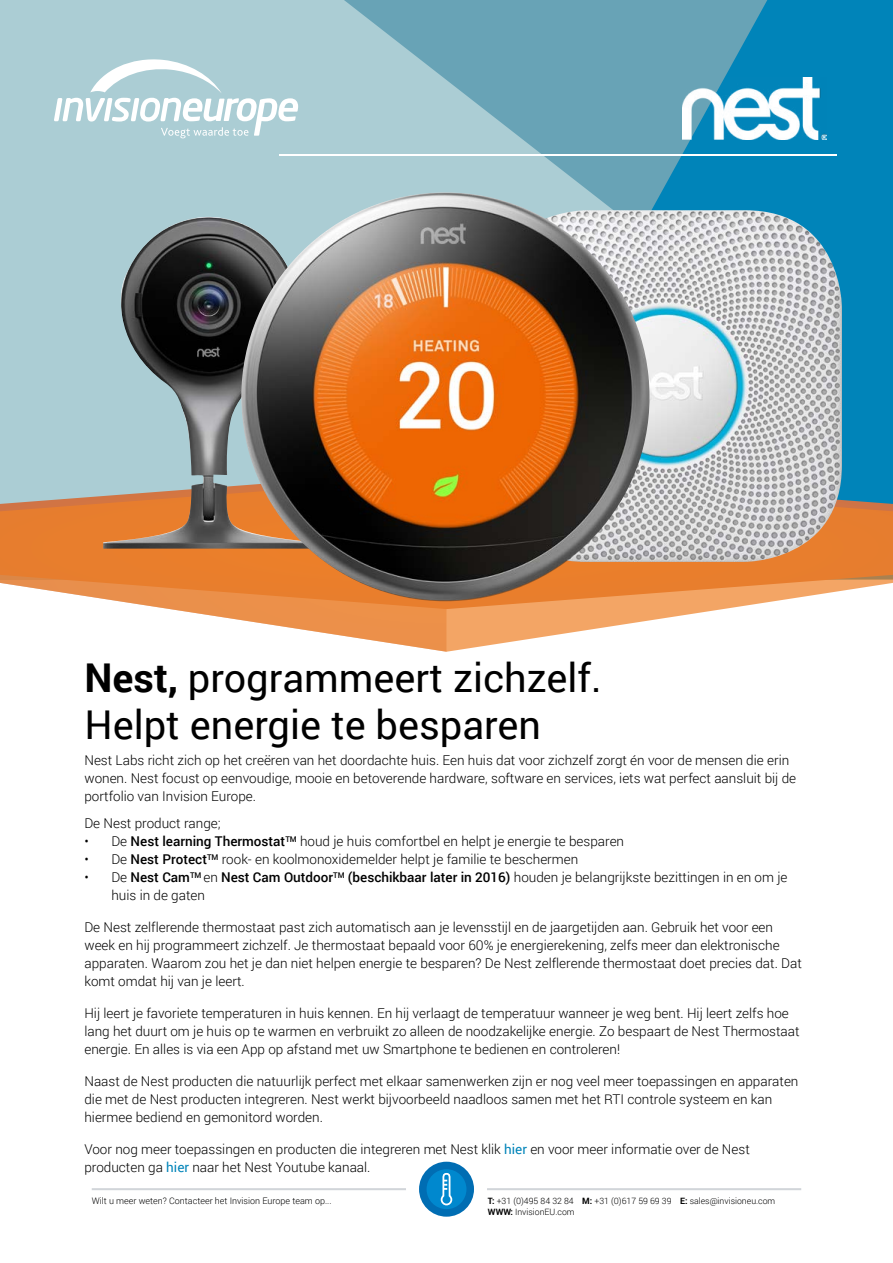
<style>
.page{position:relative;width:893px;height:1263px;background:#fff}
.page>*{position:absolute;margin:0;border:0;box-sizing:border-box;transform-origin:0 0}
.t1{font:39.75px/47.5px "Roboto";color:#000}
.t2{font:300 13.5px/18px "Roboto";color:#000}
.t3{font:300 9px "Roboto";color:#000}
.t4{font:300 8.7px/11.1px "Roboto";color:#000}
.s1{font-weight:700}
.s2{font-weight:500}
.s3{font-weight:400;color:#0084b9}
</style>
<div class="page">
<div style="left:0;top:0;width:893px;height:579px;background:#abcdd4"></div>
<svg style="left:344px;top:0;width:104px;height:156px"></svg>
<svg style="left:448px;top:0;width:445px;height:470px;background:#3f99ba"></svg>
<svg style="left:0;top:477px;width:893px;height:175px"></svg>
<img style="left:103px;top:217px;width:205px;height:332px">
<img style="left:682px;top:78px;width:145px;height:62px">
<img style="left:530px;top:210px;width:312px;height:352px">
<hr style="left:280px;top:154px;width:557px;height:1px;background:#fff">
<div style="left:419px;top:1162px;width:55px;height:55px;background:#006db3;border-radius:50%"></div>
<div style="left:427px;top:1169px;width:39px;height:40px;background:#0088ce;border-radius:50%"></div>
<hr style="left:92px;top:1188px;width:314px;height:2px;background:#d1d5d9">
<hr style="left:487px;top:1188px;width:314px;height:2px;background:#d1d5d9">
<svg style="left:54px;top:59px;width:244px;height:79px"></svg>
<img style="left:241px;top:192px;width:408px;height:409px;border-radius:204px">
<svg style="left:440px;top:1173px;width:12px;height:32px"></svg>
<h1 class="t1" style="left:84px;top:652px;width:519px"><span class="s1">Nest,</span> programmeert zichzelf.<br>Helpt energie te besparen</h1>
<p class="t2" style="left:84px;top:751px;width:713px">Nest Labs richt zich op het creëren van het doordachte huis. Een huis dat voor zichzelf zorgt én voor de mensen die erin wonen. Nest focust op eenvoudige, mooie en betoverende hardware, software en services, iets wat perfect aansluit bij de portfolio van Invision Europe.</p>
<p class="t2" style="left:84px;top:814px;width:138px">De Nest product range;</p>
<p class="t2" style="left:84px;top:832px;width:541px">• De <span class="s2">Nest learning Thermostat</span><sup>TM</sup> houd je huis comfortbel en helpt je energie te besparen</p>
<p class="t2" style="left:84px;top:850px;width:495px">• De <span class="s2">Nest Protect</span><sup>TM</sup> rook- en koolmonoxidemelder helpt je familie te beschermen</p>
<p class="t2" style="left:111px;top:868px;width:678px;text-indent:-27px">• De <span class="s2">Nest Cam</span><sup>TM</sup> en <span class="s2">Nest Cam Outdoor</span><sup>TM</sup> <span class="s2">(beschikbaar later in 2016)</span> houden je belangrijkste bezittingen in en om je huis in de gaten</p>
<p class="t2" style="left:84px;top:918px;width:719px">De Nest zelflerende thermostaat past zich automatisch aan je levensstijl en de jaargetijden aan. Gebruik het voor een week en hij programmeert zichzelf. Je thermostaat bepaald voor 60% je energierekening, zelfs meer dan elektronische apparaten. Waarom zou het je dan niet helpen energie te besparen? De Nest zelflerende thermostaat doet precies dat. Dat komt omdat hij van je leert.</p>
<p class="t2" style="left:84px;top:1004px;width:717px">Hij leert je favoriete temperaturen in huis kennen. En hij verlaagt de temperatuur wanneer je weg bent. Hij leert zelfs hoe lang het duurt om je huis op te warmen en verbruikt zo alleen de noodzakelijke energie. Zo bespaart de Nest Thermostaat energie. En alles is via een App op afstand met uw Smartphone te bedienen en controleren!</p>
<p class="t2" style="left:84px;top:1072px;width:715px">Naast de Nest producten die natuurlijk perfect met elkaar samenwerken zijn er nog veel meer toepassingen en apparaten die met de Nest producten integreren. Nest werkt bijvoorbeeld naadloos samen met het RTI controle systeem en kan hiermee bediend en gemonitord worden.</p>
<p class="t2" style="left:84px;top:1140px;width:667px">Voor nog meer toepassingen en producten die integreren met Nest klik <span class="s3">hier</span> en voor meer informatie over de Nest producten ga <span class="s3">hier</span> naar het Nest Youtube kanaal.</p>
<p class="t3" style="left:92px;top:1194px;width:241px">Wilt u meer weten? Contacteer het Invision Europe team op...</p>
<p class="t4" style="left:488px;top:1195px;width:289px"><span class="s1">T:</span> +31 (0)495 84 32 84 <span class="s1">M:</span> +31 (0)617 59 69 39 <span class="s1">E:</span> sales@invisioneu.com<br><span class="s1">WWW:</span> InvisionEU.com</p>
</div>
